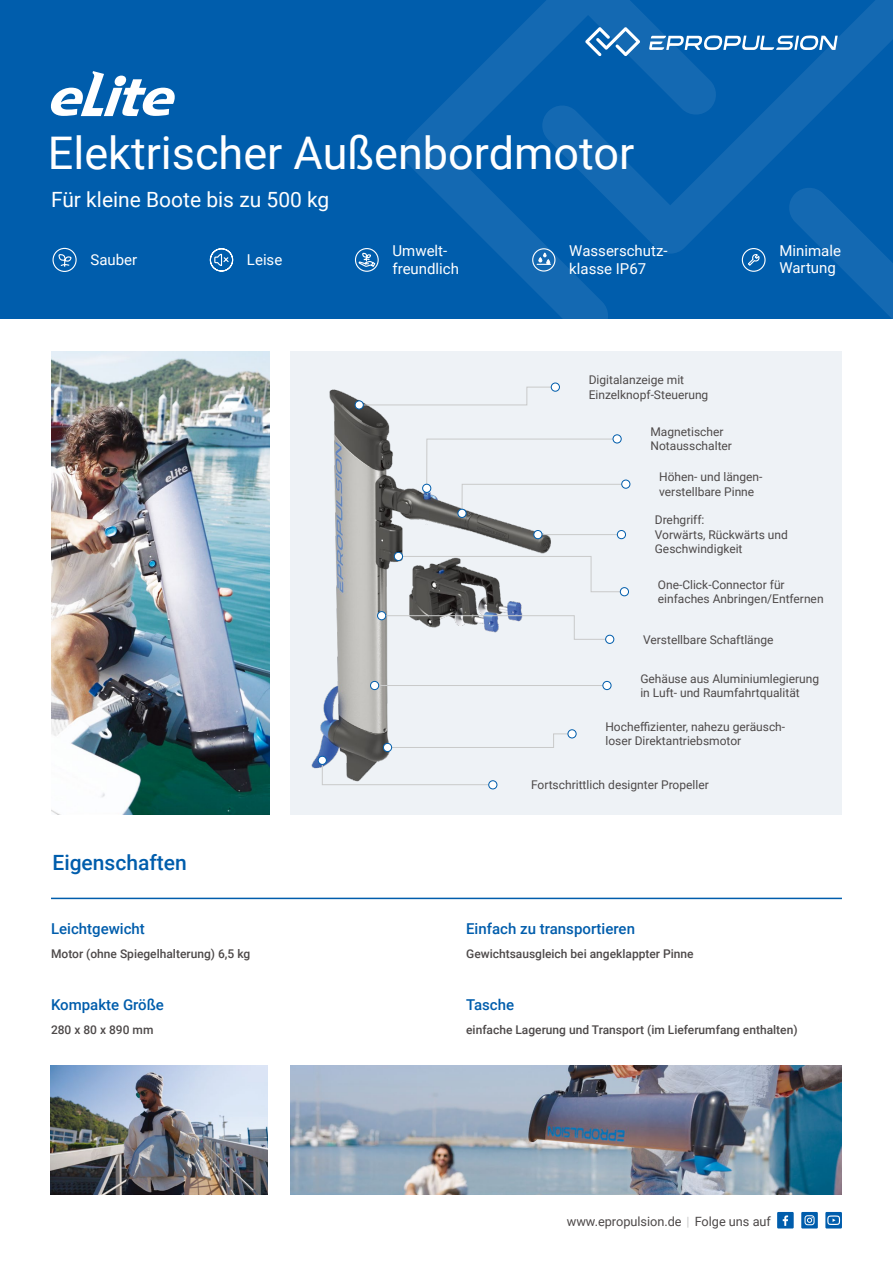
<style>
.page{position:relative;width:893px;height:1263px;background:#fff}
.page>*{position:absolute;margin:0;border:0;box-sizing:border-box;transform-origin:0 0}
.t1{font:45px "Roboto";color:#fff}
.t2{font:21px "Roboto";color:#fff}
.t3{font:500 21px "Roboto";color:#005dac}
.t4{font:15px/18px "Roboto";color:#fff}
.t5{font:500 15px "Roboto";color:#005dac}
.t6{font:12.75px "Roboto";color:#4d4949}
.t7{font:12px/14.4px "Roboto";color:#4d4949}
.t8{font:500 12px "Roboto";color:#4d4949}
.s1{color:#c9caca}
</style>
<div class="page">
<div style="left:0;top:0;width:893px;height:319px;background:#005dac"></div>
<svg style="left:718px;top:0;width:175px;height:319px"></svg>
<svg style="left:404px;top:0;width:314px;height:319px"></svg>
<div style="left:290px;top:351px;width:552px;height:463px;background:#eef2f6"></div>
<img style="left:311px;top:382px;width:249px;height:408px">
<svg style="left:50px;top:71px;width:125px;height:45px"></svg>
<svg style="left:585px;top:27px;width:55px;height:29px"></svg>
<svg style="left:649px;top:35px;width:189px;height:15px"></svg>
<svg style="left:52px;top:247px;width:25px;height:25px"></svg>
<svg style="left:209px;top:248px;width:25px;height:24px"></svg>
<svg style="left:355px;top:248px;width:24px;height:24px"></svg>
<div style="left:532px;top:248px;width:23px;height:24px;border:1px solid #fff;border-radius:50%"></div>
<svg style="left:537px;top:253px;width:14px;height:12px"></svg>
<svg style="left:741px;top:247px;width:25px;height:25px"></svg>
<img style="left:51px;top:351px;width:218px;height:463px">
<hr style="left:51px;top:898px;width:791px;height:1px;background:#005dac">
<svg style="left:777px;top:1212px;width:17px;height:16px"></svg>
<svg style="left:801px;top:1212px;width:17px;height:16px"></svg>
<svg style="left:825px;top:1212px;width:17px;height:16px"></svg>
<img style="left:51px;top:1065px;width:217px;height:129px">
<img style="left:290px;top:1065px;width:552px;height:129px">
<svg style="left:359px;top:386px;width:197px;height:20px"></svg>
<div style="left:355px;top:401px;width:8px;height:8px;background:#fff;border-radius:50%"></div>
<div style="left:355px;top:400px;width:9px;height:9px;border:1px solid #005dac;border-radius:50%"></div>
<div style="left:551px;top:383px;width:8px;height:8px;background:#fff;border-radius:50%"></div>
<div style="left:551px;top:383px;width:9px;height:9px;border:1px solid #005dac;border-radius:50%"></div>
<div style="left:613px;top:435px;width:8px;height:8px;background:#fff;border-radius:50%"></div>
<div style="left:613px;top:434px;width:9px;height:9px;border:1px solid #005dac;border-radius:50%"></div>
<div style="left:423px;top:484px;width:8px;height:8px;background:#fff;border-radius:50%"></div>
<div style="left:422px;top:484px;width:9px;height:9px;border:1px solid #005dac;border-radius:50%"></div>
<svg style="left:426px;top:438px;width:201px;height:76px"></svg>
<div style="left:622px;top:480px;width:8px;height:8px;background:#fff;border-radius:50%"></div>
<div style="left:621px;top:480px;width:9px;height:9px;border:1px solid #005dac;border-radius:50%"></div>
<div style="left:458px;top:509px;width:8px;height:8px;background:#fff;border-radius:50%"></div>
<div style="left:457px;top:509px;width:9px;height:9px;border:1px solid #005dac;border-radius:50%"></div>
<hr style="left:538px;top:534px;width:83px;height:1px;background:#c9caca">
<div style="left:617px;top:530px;width:8px;height:9px;background:#fff;border-radius:50%"></div>
<div style="left:617px;top:530px;width:9px;height:9px;border:1px solid #005dac;border-radius:50%"></div>
<div style="left:534px;top:530px;width:8px;height:9px;background:#fff;border-radius:50%"></div>
<div style="left:533px;top:530px;width:9px;height:9px;border:1px solid #005dac;border-radius:50%"></div>
<svg style="left:398px;top:556px;width:222px;height:36px"></svg>
<div style="left:620px;top:588px;width:8px;height:8px;background:#fff;border-radius:50%"></div>
<div style="left:620px;top:587px;width:9px;height:9px;border:1px solid #005dac;border-radius:50%"></div>
<div style="left:394px;top:552px;width:9px;height:8px;background:#fff;border-radius:50%"></div>
<div style="left:394px;top:552px;width:9px;height:9px;border:1px solid #005dac;border-radius:50%"></div>
<svg style="left:381px;top:615px;width:229px;height:25px"></svg>
<div style="left:606px;top:635px;width:8px;height:8px;background:#fff;border-radius:50%"></div>
<div style="left:605px;top:635px;width:9px;height:9px;border:1px solid #005dac;border-radius:50%"></div>
<div style="left:378px;top:612px;width:8px;height:8px;background:#fff;border-radius:50%"></div>
<div style="left:377px;top:611px;width:9px;height:9px;border:1px solid #005dac;border-radius:50%"></div>
<hr style="left:375px;top:685px;width:232px;height:1px;background:#c9caca">
<div style="left:603px;top:681px;width:8px;height:9px;background:#fff;border-radius:50%"></div>
<div style="left:602px;top:681px;width:9px;height:9px;border:1px solid #005dac;border-radius:50%"></div>
<div style="left:370px;top:681px;width:9px;height:9px;background:#fff;border-radius:50%"></div>
<div style="left:370px;top:681px;width:9px;height:9px;border:1px solid #005dac;border-radius:50%"></div>
<svg style="left:387px;top:733px;width:186px;height:15px"></svg>
<div style="left:568px;top:730px;width:8px;height:8px;background:#fff;border-radius:50%"></div>
<div style="left:568px;top:729px;width:8px;height:9px;border:1px solid #005dac;border-radius:50%"></div>
<div style="left:383px;top:743px;width:9px;height:8px;background:#fff;border-radius:50%"></div>
<div style="left:383px;top:743px;width:9px;height:9px;border:1px solid #005dac;border-radius:50%"></div>
<svg style="left:322px;top:759px;width:172px;height:26px"></svg>
<div style="left:318px;top:756px;width:8px;height:8px;background:#fff;border-radius:50%"></div>
<div style="left:318px;top:756px;width:9px;height:8px;border:1px solid #005dac;border-radius:50%"></div>
<div style="left:489px;top:781px;width:8px;height:8px;background:#fff;border-radius:50%"></div>
<div style="left:488px;top:780px;width:9px;height:9px;border:1px solid #005dac;border-radius:50%"></div>
<h1 class="t1" style="left:48px;top:122px;width:588px">Elektrischer Außenbordmotor</h1>
<h2 class="t2" style="left:51px;top:185px;width:280px">Für kleine Boote bis zu 500 kg</h2>
<p class="t4" style="left:90px;top:250px;width:48px">Sauber</p>
<p class="t4" style="left:247px;top:250px;width:37px">Leise</p>
<p class="t4" style="left:393px;top:241px;width:68px">Umwelt&shy;freundlich</p>
<p class="t4" style="left:569px;top:241px;width:100px">Wasserschutz&shy;klasse IP67</p>
<p class="t4" style="left:779px;top:242px;width:63px;line-height:16.5px">Minimale<br>Wartung</p>
<p class="t7" style="left:589px;top:372px;width:121px">Digitalanzeige mit<br>Einzelknopf-Steuerung</p>
<p class="t7" style="left:650px;top:424px;width:83px">Magnetischer<br>Notausschalter</p>
<p class="t7" style="left:659px;top:469px;width:105px">Höhen- und längen&shy;verstellbare Pinne</p>
<p class="t7" style="left:655px;top:512px;width:135px">Drehgriff:<br>Vorwärts, Rückwärts und<br>Geschwindigkeit</p>
<p class="t7" style="left:658px;top:577px;width:167px">One-Click-Connector für einfaches Anbringen/Entfernen</p>
<p class="t7" style="left:643px;top:632px;width:132px">Verstellbare Schaftlänge</p>
<p class="t7" style="left:640px;top:671px;width:180px">Gehäuse aus Aluminiumlegierung in Luft- und Raumfahrtqualität</p>
<p class="t7" style="left:605px;top:719px;width:181px">Hocheffizienter, nahezu geräusch&shy;loser Direktantriebsmotor</p>
<h2 class="t3" style="left:53px;top:848px;width:136px">Eigenschaften</h2>
<p class="t5" style="left:51px;top:918px;width:95px">Leichtgewicht</p>
<p class="t8" style="left:51px;top:945px;width:201px">Motor (ohne Spiegelhalterung) 6,5 kg</p>
<p class="t5" style="left:51px;top:994px;width:115px">Kompakte Größe</p>
<p class="t8" style="left:51px;top:1021px;width:104px">280 x 80 x 890 mm</p>
<p class="t7" style="left:531px;top:777px;width:179px">Fortschrittlich designter Propeller</p>
<p class="t5" style="left:466px;top:918px;width:170px">Einfach zu transportieren</p>
<p class="t8" style="left:466px;top:945px;width:229px">Gewichtsausgleich bei angeklappter Pinne</p>
<p class="t5" style="left:466px;top:994px;width:49px">Tasche</p>
<p class="t8" style="left:466px;top:1021px;width:333px">einfache Lagerung und Transport (im Lieferumfang enthalten)</p>
<p class="t6" style="left:567px;top:1212px;width:206px">www.epropulsion.de <span class="s1">|</span> Folge uns auf</p>
</div>
